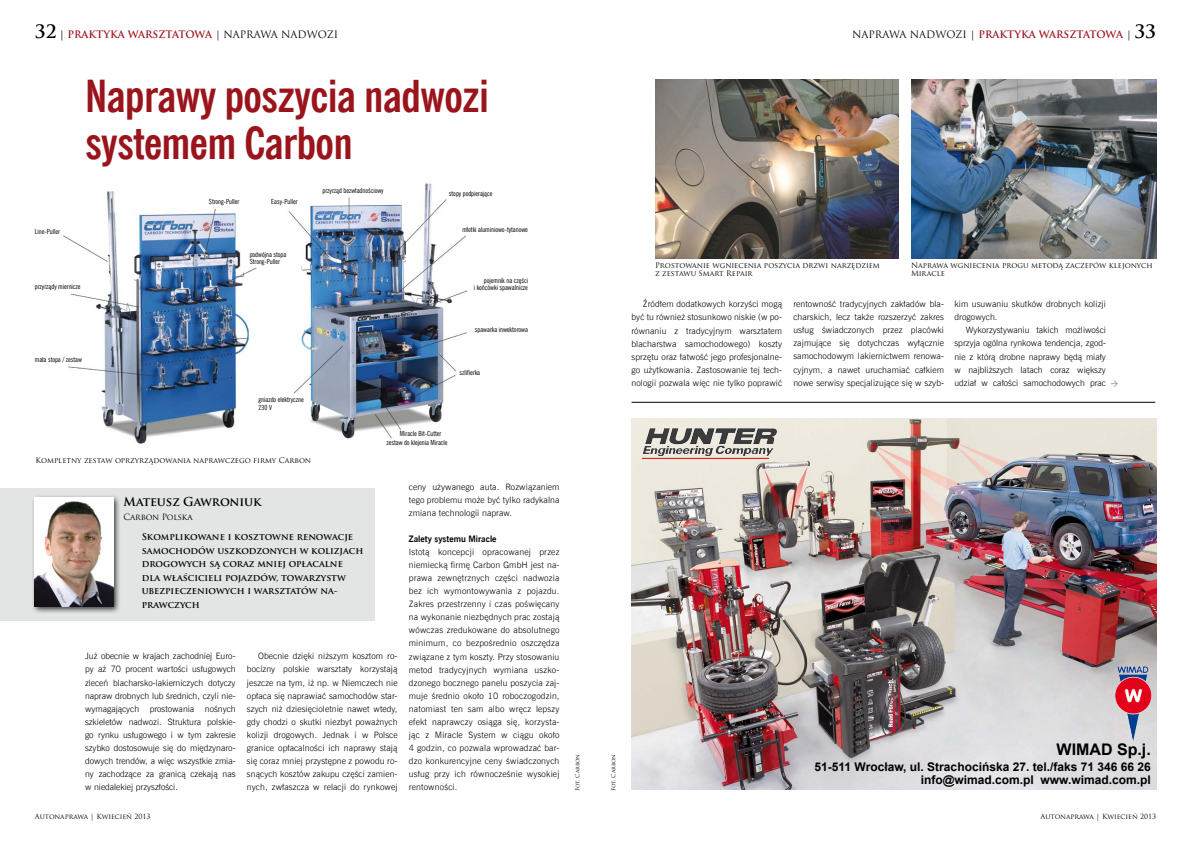
<style>
.page{position:relative;width:1191px;height:842px;background:#fff}
.page>*{position:absolute;margin:0;border:0;box-sizing:border-box;transform-origin:0 0}
.t1{font:700 44px/47px "News Goth Cn EU";letter-spacing:-.015em;color:#9a141c}
.t2{font:700 16px "Arial";color:#000}
.t3{font:700 12px/13px "Arial";color:#000;text-align:right}
.t4{font:700 12px "Trajan Pro";letter-spacing:-.01em;color:#000}
.t5{font:700 10px "Trajan Pro";color:#9a141c}
.t6{font:700 9.2px/13.5px "Trajan Pro";color:#000}
.t7{font:8.8px/13px "News Goth Lt EU";letter-spacing:.01em;color:#000;text-align:justify}
.t8{font:700 8.8px "News Goth EU";color:#000}
.t9{font:8.4px "Trajan Pro";letter-spacing:-.015em;color:#000}
.t10{font:7.5px/8.5px "Trajan Pro";color:#000}
.t11{font:7.1px/7.5px "News Goth Cn EU";color:#000}
.t12{font:7px "Trajan Pro";color:#000}
.t13{font:5.5px "Trajan Pro";color:#000}
.s1{font-size:18px;color:#000}
.s2{color:#000}
.s3{font-weight:400;color:#000}
</style>
<div class="page">
<div style="left:0;top:488px;width:375px;height:132px;background:#e3e4e4"></div>
<div style="left:31px;top:494px;width:90px;height:120px;background:#000;opacity:.75"></div>
<img style="left:35px;top:498px;width:78px;height:108px">
<img style="left:63px;top:183px;width:405px;height:261px">
<img style="left:655px;top:79px;width:243px;height:179px">
<img style="left:911px;top:80px;width:245px;height:178px">
<hr style="left:631px;top:402px;width:524px;height:1px;background:#000">
<img style="left:631px;top:418px;width:525px;height:371px">
<img style="left:690px;top:428px;width:20px;height:16px">
<img style="left:1117px;top:666px;width:31px;height:7px">
<p class="t5" style="left:35px;top:28px;width:305px"><span class="s1">32</span> <span class="s2">|</span> PRAKTYKA WARSZTATOWA <span class="s3">| NAPRAWA NADWOZI</span></p>
<p class="t11" style="left:35px;top:228px;width:27px">Line-Puller</p>
<h1 class="t1" style="left:85px;top:73px;width:405px">Naprawy poszycia nadwozi systemem Carbon</h1>
<p class="t11" style="left:209px;top:198px;width:32px">Strong-Puller</p>
<p class="t11" style="left:271px;top:198px;width:28px">Easy-Puller</p>
<p class="t11" style="left:250px;top:250px;width:38px">podwójna stopa<br>Strong-Puller</p>
<p class="t11" style="left:322px;top:187px;width:63px">przyrząd bezwładnościowy</p>
<p class="t11" style="left:449px;top:190px;width:45px">stopy podpierające</p>
<p class="t11" style="left:462px;top:226px;width:67px">młotki aluminiowo-tytanowe</p>
<p class="t11" style="left:35px;top:283px;width:47px">przyrządy miernicze</p>
<p class="t11" style="left:35px;top:356px;width:49px">mała stopa / zestaw</p>
<p class="t11" style="left:259px;top:396px;width:47px">gniazdo elektryczne<br>230 V</p>
<p class="t10" style="left:35px;top:456px;width:277px">Kompletny zestaw oprzyrządowania naprawczego firmy Carbon</p>
<p class="t11" style="left:474px;top:276px;width:56px;text-align:right">pojemnik na części<br>i końcówki spawalnicze</p>
<p class="t11" style="left:475px;top:325px;width:55px">spawarka inwektorowa</p>
<p class="t11" style="left:459px;top:369px;width:22px">szlifierka</p>
<p class="t11" style="left:386px;top:429px;width:63px;line-height:8.7px;text-indent:13px">Miracle Bit-Cutter zestaw do klejenia Miracle</p>
<h3 class="t4" style="left:123px;top:494px;width:139px">Mateusz Gawroniuk</h3>
<p class="t9" style="left:123px;top:512px;width:71px">Carbon Polska</p>
<p class="t6" style="left:142px;top:530px;width:223px">Skomplikowane i kosztowne renowacje samochodów uszkodzonych w kolizjach drogowych są coraz mniej opłacalne dla właścicieli pojazdów, towarzystw ubezpieczeniowych i warsztatów na&shy;prawczych</p>
<p class="t7" style="left:85px;top:650px;width:152px">Już obecnie w krajach zachodniej Euro&shy;py aż 70 procent wartości usługowych zleceń blacharsko-lakierniczych dotyczy napraw drobnych lub średnich, czyli nie&shy;wymagających prostowania nośnych szkieletów nadwozi. Struktura polskie&shy;go rynku usługowego i w tym zakresie szybko dostosowuje się do międzynaro&shy;dowych trendów, a więc wszystkie zmia&shy;ny zachodzące za granicą czekają nas w niedalekiej przyszłości.</p>
<p class="t7" style="left:247px;top:650px;width:152px;text-indent:11px">Obecnie dzięki niższym kosztom ro&shy;bocizny polskie warsztaty korzystają jeszcze na tym, iż np. w Niemczech nie opłaca się naprawiać samochodów star&shy;szych niż dziesięcioletnie nawet wtedy, gdy chodzi o skutki niezbyt poważnych kolizji drogowych. Jednak i w Polsce granice opłacalności ich naprawy stają się coraz mniej przystępne z powodu ro&shy;snących kosztów zakupu części zamien&shy;nych, zwłaszcza w relacji do rynkowej</p>
<p class="t12" style="left:35px;top:812px;width:117px">Autonaprawa | Kwiecień 2013</p>
<p class="t7" style="left:409px;top:480px;width:152px">ceny używanego auta. Rozwiązaniem tego problemu może być tylko radykalna zmiana technologii napraw.</p>
<p class="t8" style="left:409px;top:533px;width:89px">Zalety systemu Miracle</p>
<p class="t7" style="left:409px;top:546px;width:152px">Istotą koncepcji opracowanej przez niemiecką firmę Carbon GmbH jest na&shy;prawa zewnętrznych części nadwozia bez ich wymontowywania z pojazdu.<br>Zakres przestrzenny i czas poświęcany na wykonanie niezbędnych prac zostają wówczas zredukowane do absolutnego minimum, co bezpośrednio oszczędza związane z tym koszty. Przy stosowaniu metod tradycyjnych wymiana uszko&shy;dzonego bocznego panelu poszycia zaj&shy;muje średnio około 10 roboczogodzin, natomiast ten sam albo wręcz lepszy efekt naprawczy osiąga się, korzysta&shy;jąc z Miracle System w ciągu około 4 godzin, co pozwala wprowadzać bar&shy;dzo konkurencyjne ceny świadczonych usług przy ich równocześnie wysokiej rentowności.</p>
<p class="t13" style="left:574px;top:791px;width:39px;rotate:-90deg">Fot. Carbon</p>
<p class="t13" style="left:610px;top:791px;width:39px;rotate:-90deg">Fot. Carbon</p>
<p class="t5" style="left:852px;top:28px;width:305px"><span class="s3">NAPRAWA NADWOZI |</span> PRAKTYKA WARSZTATOWA <span class="s3">|</span> <span class="s1">33</span></p>
<p class="t10" style="left:655px;top:261px;width:226px">Prostowanie wgniecenia poszycia drzwi narzędziem z zestawu Smart Repair</p>
<p class="t10" style="left:911px;top:260px;width:243px">Naprawa wgniecenia progu metodą zaczepów klejonych<br>Miracle</p>
<p class="t7" style="left:631px;top:298px;width:152px;text-indent:11px">Źródłem dodatkowych korzyści mogą być tu również stosunkowo niskie (w po&shy;równaniu z tradycyjnym warsztatem blacharstwa samochodowego) koszty sprzętu oraz łatwość jego profesjonalne&shy;go użytkowania. Zastosowanie tej tech&shy;nologii pozwala więc nie tylko poprawić</p>
<p class="t7" style="left:793px;top:298px;width:152px">rentowność tradycyjnych zakładów bla&shy;charskich, lecz także rozszerzyć zakres usług świadczonych przez placówki zajmujące się dotychczas wyłącznie samochodowym lakiernictwem renowa&shy;cyjnym, a nawet uruchamiać całkiem nowe serwisy specjalizujące się w szyb-</p>
<p class="t7" style="left:954px;top:298px;width:153px">kim usuwaniu skutków drobnych kolizji drogowych.</p>
<p class="t7" style="left:954px;top:324px;width:153px;text-indent:11px">Wykorzystywaniu takich możliwości sprzyja ogólna rynkowa tendencja, zgod&shy;nie z którą drobne naprawy będą miały w najbliższych latach coraz większy udział w całości samochodowych prac</p>
<h2 class="t2" style="left:1056px;top:739px;width:96px">WIMAD Sp.j.</h2>
<h3 class="t3" style="left:814px;top:761px;width:338px">51-511 Wrocław, ul. Strachocińska 27. tel./faks 71 346 66 26 info@wimad.com.pl www.wimad.com.pl</h3>
<p class="t12" style="left:1040px;top:812px;width:117px">Autonaprawa | Kwiecień 2013</p>
</div>
